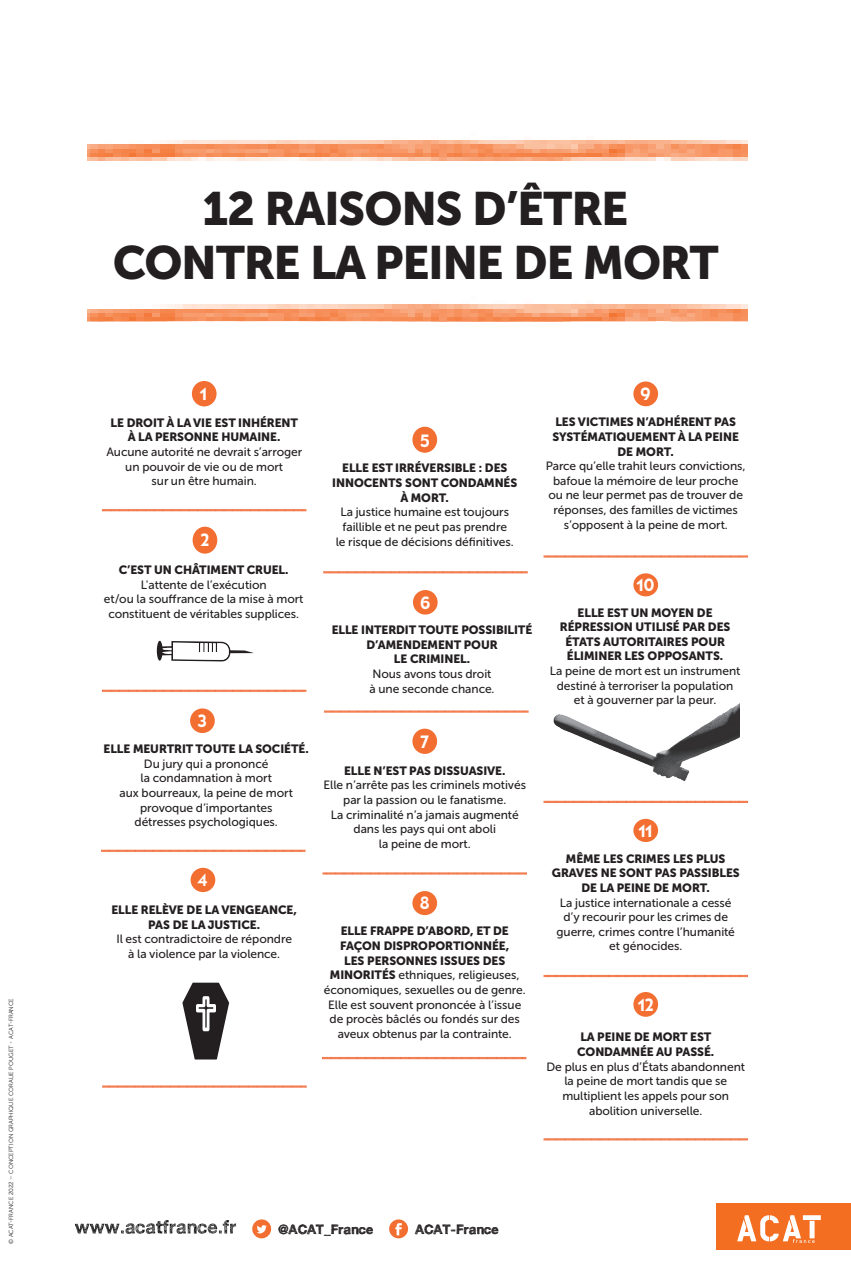
<style>
.page{position:relative;width:851px;height:1276px;background:#fff}
.page>*{position:absolute;margin:0;border:0;box-sizing:border-box;transform-origin:0 0}
.t1{font:46.5px/54px "Museo Sans Cyrl 900";letter-spacing:-.02em;color:#231f20;text-align:center}
.t2{font:15.98px "Mesmerize Sb";color:#fff}
.t3{font:700 13.05px "Sketchetik";color:#231f20}
.t4{font:12px/14.6px "Museo Sans Cyrl 500";letter-spacing:-.005em;color:#231f20;text-align:center}
.t5{font:12px/14.6px "Museo Sans Cyrl 900";letter-spacing:-.005em;color:#231f20;text-align:center}
.t6{font:6px "Museo Sans 300";color:#231f20}
.t7{font:6px "Museo Sans Cyrl 300";letter-spacing:-.01em;color:#231f20}
.s1{font-family:"Museo Sans Cyrl 900"}
</style>
<div class="page">
<img style="left:548px;top:704px;width:191px;height:97px">
<svg style="left:543px;top:555px;width:205px;height:2px"></svg>
<div style="left:192px;top:381px;width:24px;height:25px;background:#f36e31;border-radius:50%"></div>
<svg style="left:102px;top:509px;width:204px;height:2px"></svg>
<svg style="left:102px;top:689px;width:204px;height:3px"></svg>
<svg style="left:101px;top:849px;width:205px;height:3px"></svg>
<svg style="left:322px;top:1057px;width:204px;height:2px"></svg>
<div style="left:192px;top:527px;width:25px;height:26px;background:#f36e31;border-radius:50%"></div>
<div style="left:190px;top:708px;width:25px;height:25px;background:#f36e31;border-radius:50%"></div>
<div style="left:190px;top:868px;width:25px;height:24px;background:#f36e31;border-radius:50%"></div>
<svg style="left:543px;top:1138px;width:205px;height:2px"></svg>
<svg style="left:543px;top:801px;width:205px;height:2px"></svg>
<svg style="left:543px;top:975px;width:205px;height:2px"></svg>
<div style="left:633px;top:819px;width:25px;height:23px;background:#f36e31;border-radius:50%"></div>
<div style="left:633px;top:992px;width:25px;height:24px;background:#f36e31;border-radius:50%"></div>
<svg style="left:323px;top:571px;width:205px;height:2px"></svg>
<svg style="left:324px;top:710px;width:204px;height:2px"></svg>
<svg style="left:323px;top:872px;width:204px;height:2px"></svg>
<svg style="left:103px;top:1085px;width:204px;height:2px"></svg>
<div style="left:412px;top:427px;width:25px;height:26px;background:#f36e31;border-radius:50%"></div>
<div style="left:413px;top:590px;width:24px;height:24px;background:#f36e31;border-radius:50%"></div>
<div style="left:412px;top:728px;width:25px;height:26px;background:#f36e31;border-radius:50%"></div>
<div style="left:412px;top:891px;width:25px;height:24px;background:#f36e31;border-radius:50%"></div>
<div style="left:633px;top:573px;width:25px;height:23px;background:#f36e31;border-radius:50%"></div>
<div style="left:633px;top:381px;width:25px;height:25px;background:#f36e31;border-radius:50%"></div>
<svg style="left:182px;top:982px;width:47px;height:78px"></svg>
<svg style="left:156px;top:640px;width:97px;height:21px"></svg>
<svg style="left:75px;top:1220px;width:161px;height:14px"></svg>
<div style="left:389px;top:1219px;width:19px;height:19px;background:#f36e31;border-radius:50%"></div>
<svg style="left:395px;top:1223px;width:7px;height:12px"></svg>
<div style="left:252px;top:1219px;width:19px;height:19px;background:#f36e31;border-radius:50%"></div>
<svg style="left:256px;top:1225px;width:11px;height:8px"></svg>
<div style="left:716px;top:1203px;width:134px;height:47px;background:#f36e21"></div>
<svg style="left:737px;top:1215px;width:83px;height:28px"></svg>
<img style="left:87px;top:140px;width:660px;height:21px">
<img style="left:87px;top:304px;width:660px;height:17px">
<p class="t6" style="left:8px;top:1244px;width:247px;rotate:-90deg">© ACAT-FRANCE 2022 – CONCEPTION GRAPHIQUE CORALIE POUGET - ACAT-FRANCE</p>
<p class="t7" style="left:8px;top:1221px;width:165px;rotate:-90deg">2018 - CONCEPTION GRAPHIQUE CORALIE POUGET / ACAT</p>
<h1 class="t1" style="left:113px;top:182px;width:607px">12 RAISONS D’ÊTRE<br>CONTRE LA PEINE DE MORT</h1>
<h2 class="t2" style="left:200px;top:384px;width:9px">1</h2>
<p class="t5" style="left:111px;top:415px;width:189px">LE DROIT À LA VIE EST INHÉRENT<br>À LA PERSONNE HUMAINE.</p>
<p class="t4" style="left:106px;top:445px;width:197px">Aucune autorité ne devrait s’arroger un pouvoir de vie ou de mort<br>sur un être humain.</p>
<h2 class="t2" style="left:200px;top:530px;width:11px">2</h2>
<p class="t5" style="left:119px;top:562px;width:171px">C’EST UN CHÂTIMENT CRUEL.</p>
<p class="t4" style="left:104px;top:577px;width:201px">L'attente de l’exécution<br>et/ou la souffrance de la mise à mort constituent de véritables supplices.</p>
<h2 class="t2" style="left:197px;top:711px;width:11px">3</h2>
<p class="t5" style="left:103px;top:741px;width:207px">ELLE MEURTRIT TOUTE LA SOCIÉTÉ.</p>
<p class="t4" style="left:119px;top:756px;width:175px">Du jury qui a prononcé<br>la condamnation à mort<br>aux bourreaux, la peine de mort provoque d’importantes détresses psychologiques.</p>
<h2 class="t2" style="left:197px;top:869px;width:12px">4</h2>
<p class="t5" style="left:111px;top:902px;width:187px">ELLE RELÈVE DE LA VENGEANCE,<br>PAS DE LA JUSTICE.</p>
<p class="t4" style="left:116px;top:932px;width:177px">Il est contradictoire de répondre à la violence par la violence.</p>
<h2 class="t2" style="left:420px;top:431px;width:12px">5</h2>
<p class="t5" style="left:332px;top:461px;width:186px">ELLE EST IRRÉVERSIBLE : DES<br>INNOCENTS SONT CONDAMNÉS<br>À MORT.</p>
<p class="t4" style="left:336px;top:505px;width:179px">La justice humaine est toujours faillible et ne peut pas prendre<br>le risque de décisions définitives.</p>
<h2 class="t2" style="left:420px;top:593px;width:12px">6</h2>
<p class="t5" style="left:331px;top:622px;width:202px">ELLE INTERDIT TOUTE POSSIBILITÉ<br>D’AMENDEMENT POUR<br>LE CRIMINEL.</p>
<p class="t4" style="left:369px;top:666px;width:126px;text-align:left">Nous avons tous droit à une seconde chance.</p>
<h2 class="t2" style="left:420px;top:732px;width:10px">7</h2>
<p class="t5" style="left:344px;top:763px;width:163px">ELLE N’EST PAS DISSUASIVE.</p>
<p class="t4" style="left:323px;top:778px;width:204px">Elle n’arrête pas les criminels motivés par la passion ou le fanatisme.<br>La criminalité n’a jamais augmenté dans les pays qui ont aboli<br>la peine de mort.</p>
<h2 class="t2" style="left:420px;top:893px;width:11px">8</h2>
<p class="t5" style="left:340px;top:924px;width:171px">ELLE FRAPPE D’ABORD, ET DE<br>FAÇON DISPROPORTIONNÉE,<br>LES PERSONNES ISSUES DES</p>
<p class="t4" style="left:324px;top:968px;width:203px"><span class="s1">MINORITÉS</span> ethniques, religieuses, économiques, sexuelles ou de genre.<br>Elle est souvent prononcée à l’issue de procès bâclés ou fondés sur des aveux obtenus par la contrainte.</p>
<h2 class="t2" style="left:640px;top:384px;width:12px">9</h2>
<p class="t5" style="left:552px;top:415px;width:188px">LES VICTIMES N’ADHÉRENT PAS<br>SYSTÉMATIQUEMENT À LA PEINE<br>DE MORT.</p>
<p class="t4" style="left:545px;top:459px;width:201px">Parce qu’elle trahit leurs convictions, bafoue la mémoire de leur proche ou ne leur permet pas de trouver de réponses, des familles de victimes s’opposent à la peine de mort.</p>
<h2 class="t2" style="left:636px;top:575px;width:20px">10</h2>
<p class="t5" style="left:560px;top:605px;width:172px">ELLE EST UN MOYEN DE<br>RÉPRESSION UTILISÉ PAR DES<br>ÉTATS AUTORITAIRES POUR<br>ÉLIMINER LES OPPOSANTS.</p>
<p class="t4" style="left:549px;top:663px;width:192px">La peine de mort est un instrument destiné à terroriser la population<br>et à gouverner par la peur.</p>
<h2 class="t2" style="left:638px;top:821px;width:15px">11</h2>
<p class="t5" style="left:551px;top:851px;width:189px">MÊME LES CRIMES LES PLUS<br>GRAVES NE SONT PAS PASSIBLES<br>DE LA PEINE DE MORT.</p>
<p class="t4" style="left:556px;top:895px;width:180px">La justice internationale a cessé d’y recourir pour les crimes de guerre, crimes contre l’humanité et génocides.</p>
<h2 class="t2" style="left:637px;top:994px;width:18px">12</h2>
<p class="t5" style="left:577px;top:1030px;width:138px;text-align:left">LA PEINE DE MORT EST<br>CONDAMNÉE AU PASSÉ.</p>
<p class="t4" style="left:546px;top:1059px;width:200px">De plus en plus d’États abandonnent la peine de mort tandis que se multiplient les appels pour son abolition universelle.</p>
<p class="t3" style="left:278px;top:1220px;width:97px">@ACAT_France</p>
<p class="t3" style="left:415px;top:1220px;width:85px">ACAT-France</p>
</div>
